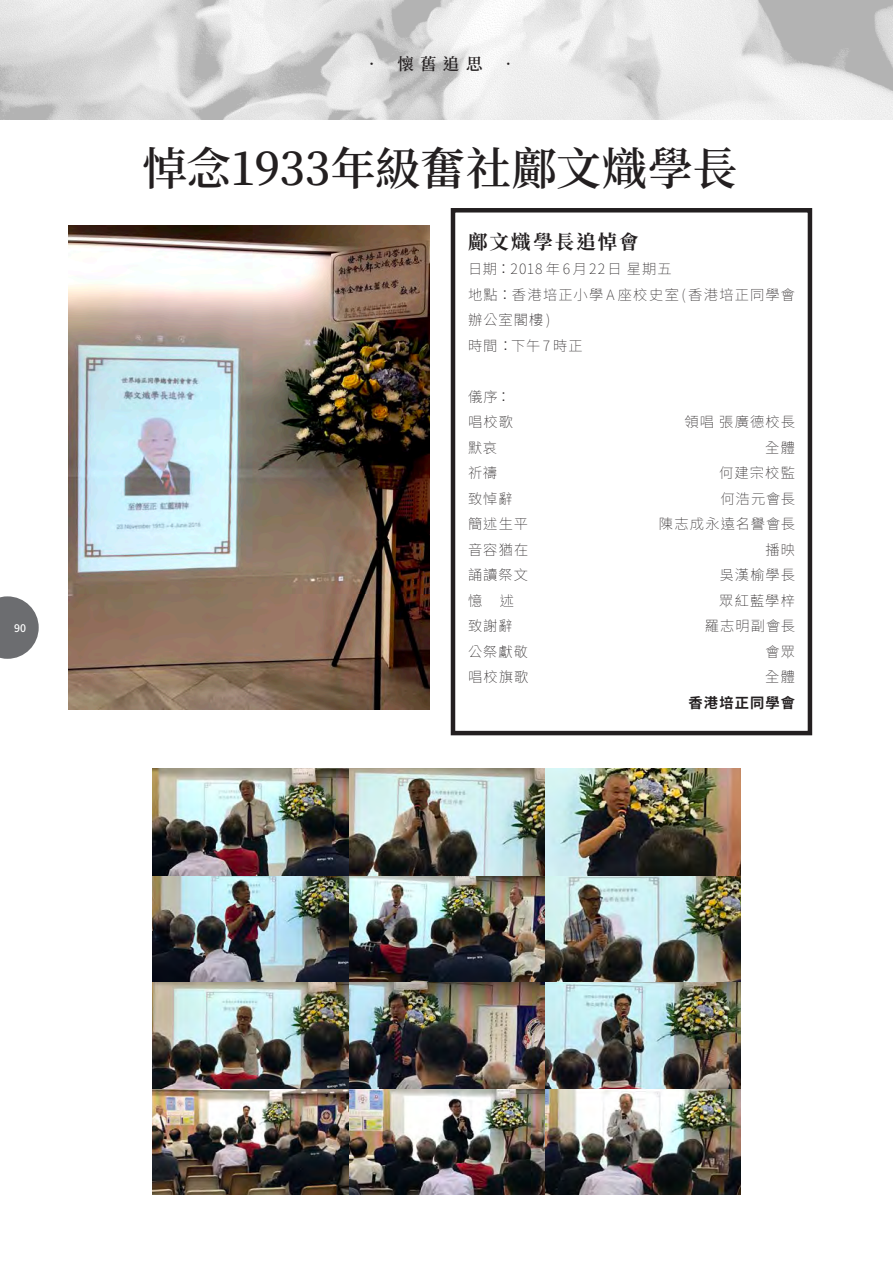
<style>
.page{position:relative;width:893px;height:1263px;background:#fff}
.page>*{position:absolute;margin:0;border:0;box-sizing:border-box;transform-origin:0 0}
.大題{font:600 45px "Source Han Serif TC";letter-spacing:-.01em;color:#231f20}
.小題{font:700 19.5px "Source Han Serif TC";letter-spacing:.1em;color:#231f20}
.t1{font:600 16.5px "Source Han Serif TC";color:#231f20}
.內文_no_indent{font:200 14.25px/25.5px "Source Han Sans TW";letter-spacing:.075em;color:#231f20}
.內文_Right_Justify{font:700 14.25px "Noto Sans CJ Ktc";letter-spacing:.08em;color:#231f20}
.t2{font:500 10.5px "Source Han Sans TW";color:#fff}
</style>
<div class="page">
<img style="left:0;top:0;width:893px;height:119px">
<svg style="left:0;top:596px;width:39px;height:63px"></svg>
<img style="left:153px;top:768px;width:587px;height:427px">
<img style="left:68px;top:225px;width:361px;height:485px">
<div style="left:451px;top:208px;width:361px;height:527px;border:4px solid #231f20"></div>
<p class="t2" style="left:14px;top:622px;width:13px">90</p>
<p class="t1" style="left:364px;top:55px;width:154px">• 懷舊追思 •</p>
<p class="大題" style="left:142px;top:143px;width:597px">悼念1933年級奮社鄺文熾學長</p>
<p class="小題" style="left:468px;top:231px;width:172px">鄺文熾學長追悼會</p>
<p class="內文_no_indent" style="left:468px;top:257px;width:205px">日期：2018 年 6月22日 星期五</p>
<p class="內文_no_indent" style="left:468px;top:282px;width:328px">地點：香港培正小學 A 座校史室(香港培正同學會辦公室閣樓 )</p>
<p class="內文_no_indent" style="left:468px;top:333px;width:116px">時間：下午 7 時正</p>
<p class="內文_no_indent" style="left:468px;top:384px;width:44px">儀序：</p>
<p class="內文_no_indent" style="left:468px;top:410px;width:47px">唱校歌</p>
<p class="內文_no_indent" style="left:684px;top:410px;width:112px">領唱 張廣德校長</p>
<p class="內文_no_indent" style="left:468px;top:435px;width:31px">默哀</p>
<p class="內文_no_indent" style="left:765px;top:435px;width:31px">全體</p>
<p class="內文_no_indent" style="left:468px;top:461px;width:31px">祈禱</p>
<p class="內文_no_indent" style="left:719px;top:461px;width:77px">何建宗校監</p>
<p class="內文_no_indent" style="left:468px;top:486px;width:46px">致悼辭</p>
<p class="內文_no_indent" style="left:720px;top:486px;width:76px">何浩元會長</p>
<p class="內文_no_indent" style="left:468px;top:512px;width:61px">簡述生平</p>
<p class="內文_no_indent" style="left:659px;top:512px;width:138px">陳志成永遠名譽會長</p>
<p class="內文_no_indent" style="left:468px;top:537px;width:62px">音容猶在</p>
<p class="內文_no_indent" style="left:765px;top:537px;width:31px">播映</p>
<p class="內文_no_indent" style="left:468px;top:563px;width:61px">誦讀祭文</p>
<p class="內文_no_indent" style="left:720px;top:563px;width:77px">吳漢榆學長</p>
<p class="內文_no_indent" style="left:468px;top:588px;width:48px">憶 述</p>
<p class="內文_no_indent" style="left:719px;top:588px;width:77px">眾紅藍學梓</p>
<p class="內文_no_indent" style="left:468px;top:614px;width:46px">致謝辭</p>
<p class="內文_no_indent" style="left:705px;top:614px;width:92px">羅志明副會長</p>
<p class="內文_no_indent" style="left:468px;top:639px;width:62px">公祭獻敬</p>
<p class="內文_no_indent" style="left:765px;top:639px;width:31px">會眾</p>
<p class="內文_no_indent" style="left:468px;top:665px;width:62px">唱校旗歌</p>
<p class="內文_no_indent" style="left:765px;top:665px;width:31px">全體</p>
<p class="內文_Right_Justify" style="left:688px;top:695px;width:108px">香港培正同學會</p>
</div>
